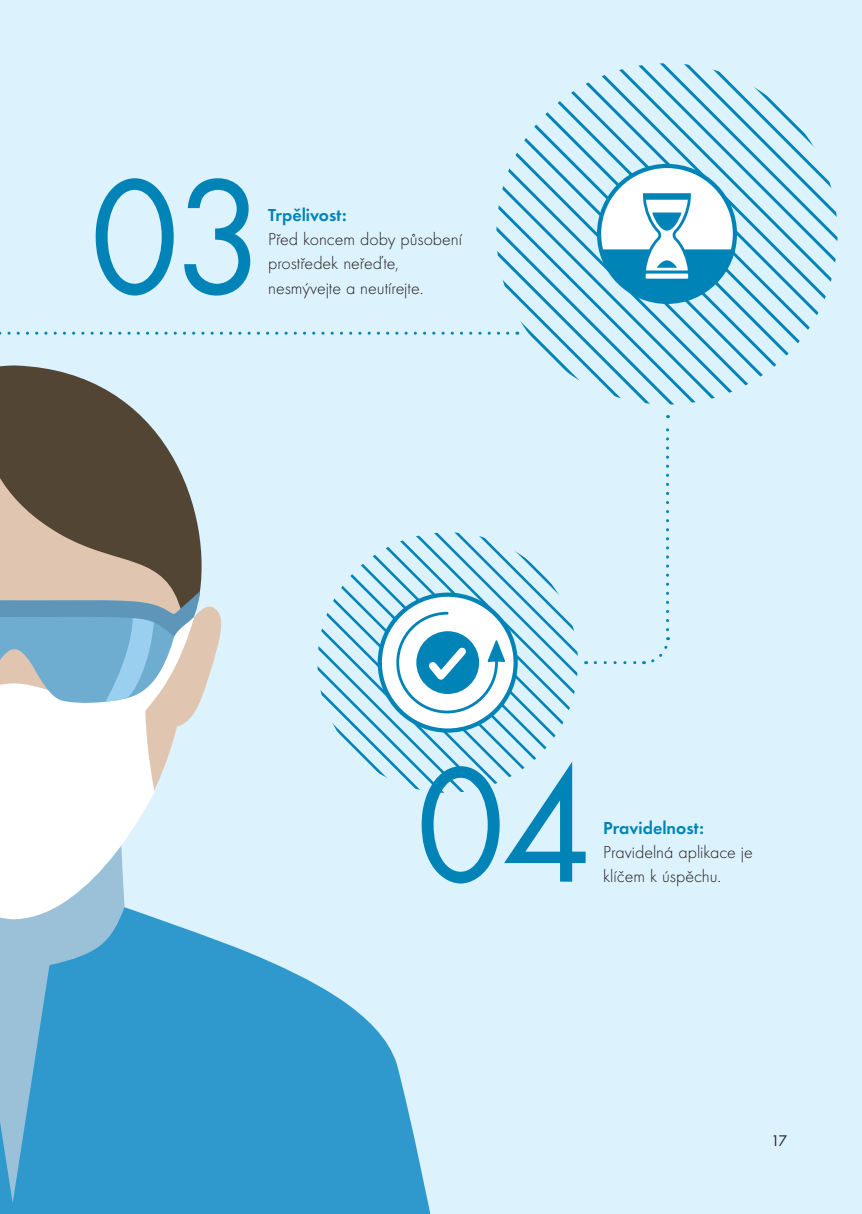
<style>
.page{position:relative;width:862px;height:1214px;background:#fff}
.page>*{position:absolute;margin:0;border:0;box-sizing:border-box;transform-origin:0 0}
.t1{font:170.4px "Futura Boo";color:#0083b6;scale:.96 1}
.t2{font:300 18px/24px "Futura";color:#231f20}
.t3{font:18px "Futura Dem";color:#0083b6}
.t4{font:16px "Futura Boo";color:#231f20;scale:.96 1}
</style>
<div class="page">
<div style="left:0;top:0;width:862px;height:1213px;background:#dcf2fc"></div>
<svg style="left:0;top:331px;width:491px;height:3px"></svg>
<svg style="left:196px;top:609px;width:26px;height:101px;fill:#dfcab8"></svg>
<svg style="left:0;top:365px;width:215px;height:258px;fill:#524534"></svg>
<svg style="left:0;top:704px;width:196px;height:200px;fill:#fff"></svg>
<svg style="left:0;top:904px;width:430px;height:309px;fill:#2f99cd"></svg>
<svg style="left:0;top:591px;width:200px;height:113px;background:#97b8cb"></svg>
<svg style="left:506px;top:152px;width:242px;height:242px"></svg>
<svg style="left:518px;top:138px;width:245px;height:245px"></svg>
<svg style="left:530px;top:63px;width:307px;height:308px"></svg>
<svg style="left:372px;top:767px;width:153px;height:11px"></svg>
<svg style="left:362px;top:757px;width:174px;height:10px"></svg>
<svg style="left:351px;top:746px;width:196px;height:11px"></svg>
<svg style="left:341px;top:736px;width:214px;height:10px"></svg>
<svg style="left:317px;top:532px;width:261px;height:200px"></svg>
<svg style="left:597px;top:164px;width:140px;height:140px"></svg>
<svg style="left:595px;top:637px;width:75px;height:27px"></svg>
<svg style="left:666px;top:415px;width:3px;height:214px"></svg>
<h1 class="t1" style="left:89px;top:120px;width:185px">03</h1>
<p class="t3" style="left:268px;top:202px;width:80px">Trpělivost:</p>
<p class="t2" style="left:268px;top:227px;width:196px">Před koncem doby působení prostředek neřeďte, nesmývejte a neutírejte.</p>
<h1 class="t1" style="left:415px;top:707px;width:186px">04</h1>
<p class="t3" style="left:603px;top:814px;width:102px">Pravidelnost:</p>
<p class="t2" style="left:603px;top:839px;width:151px">Pravidelná aplikace je klíčem k úspěchu.</p>
<p class="t4" style="left:771px;top:1129px;width:18px">17</p>
</div>
